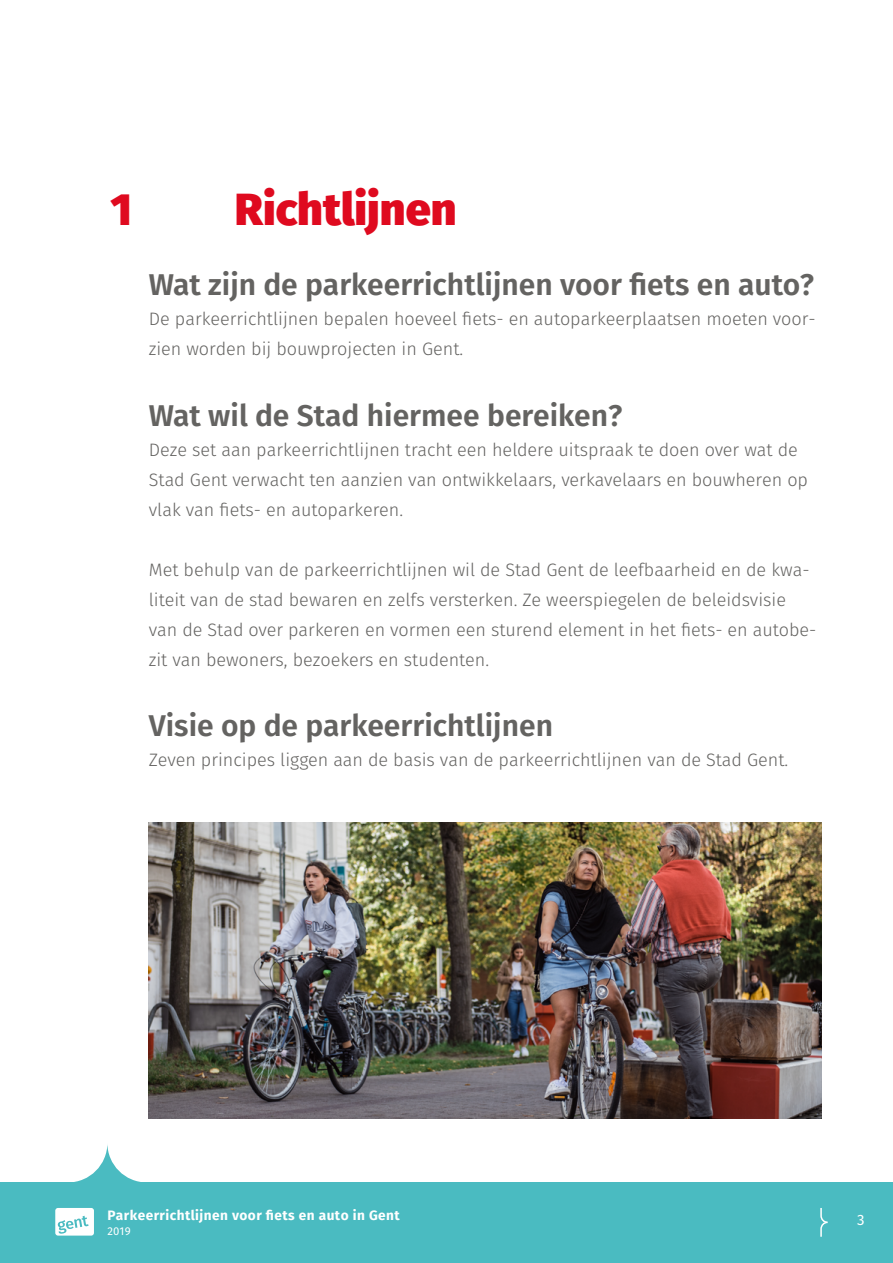
<style>
.page{position:relative;width:893px;height:1263px;background:#fff}
.page>*{position:absolute;margin:0;border:0;box-sizing:border-box;transform-origin:0 0}
.t1{font:800 45px "Fira Sans";color:#df0a1f}
.t2{font:600 30px "Fira Sans";color:#646361}
.t3{font:300 18px/30px "Fira Sans";color:#646361}
.t4{font:15px "Fira Sans";color:#fff}
.t5{font:700 13.65px "Fira Sans";letter-spacing:.03em;color:#fff}
.t6{font:11.4px "Fira Sans";color:#fff}
</style>
<div class="page">
<svg style="left:74px;top:1145px;width:67px;height:37px"></svg>
<div style="left:0;top:1182px;width:893px;height:81px;background:#4abbc1"></div>
<svg style="left:820px;top:1208px;width:8px;height:29px"></svg>
<div style="left:55px;top:1208px;width:39px;height:27px;background:#fff;border-radius:3px"></div>
<svg style="left:58px;top:1216px;width:31px;height:18px"></svg>
<img style="left:149px;top:823px;width:672px;height:295px">
<h1 class="t1" style="left:111px;top:178px;width:23px">1</h1>
<h1 class="t1" style="left:235px;top:178px;width:223px">Richtlijnen</h1>
<h2 class="t2" style="left:149px;top:264px;width:667px">Wat zijn de parkeerrichtlijnen voor fiets en auto?</h2>
<p class="t3" style="left:149px;top:304px;width:668px">De parkeerrichtlijnen bepalen hoeveel fiets- en autoparkeerplaatsen moeten voor&shy;zien worden bij bouwprojecten in Gent.</p>
<h2 class="t2" style="left:149px;top:394px;width:475px">Wat wil de Stad hiermee bereiken?</h2>
<p class="t3" style="left:149px;top:435px;width:661px">Deze set aan parkeerrichtlijnen tracht een heldere uitspraak te doen over wat de<br>Stad Gent verwacht ten aanzien van ontwikkelaars, verkavelaars en bouwheren op vlak van fiets- en autoparkeren.</p>
<p class="t3" style="left:149px;top:555px;width:669px">Met behulp van de parkeerrichtlijnen wil de Stad Gent de leefbaarheid en de kwa&shy;liteit van de stad bewaren en zelfs versterken. Ze weerspiegelen de beleidsvisie van de Stad over parkeren en vormen een sturend element in het fiets- en autobe&shy;zit van bewoners, bezoekers en studenten.</p>
<h2 class="t2" style="left:149px;top:705px;width:406px">Visie op de parkeerrichtlijnen</h2>
<p class="t3" style="left:149px;top:745px;width:641px">Zeven principes liggen aan de basis van de parkeerrichtlijnen van de Stad Gent.</p>
<p class="t5" style="left:107px;top:1206px;width:294px">Parkeerrichtlijnen voor fiets en auto in Gent</p>
<p class="t6" style="left:107px;top:1223px;width:25px">2019</p>
<p class="t4" style="left:857px;top:1209px;width:9px">3</p>
</div>
